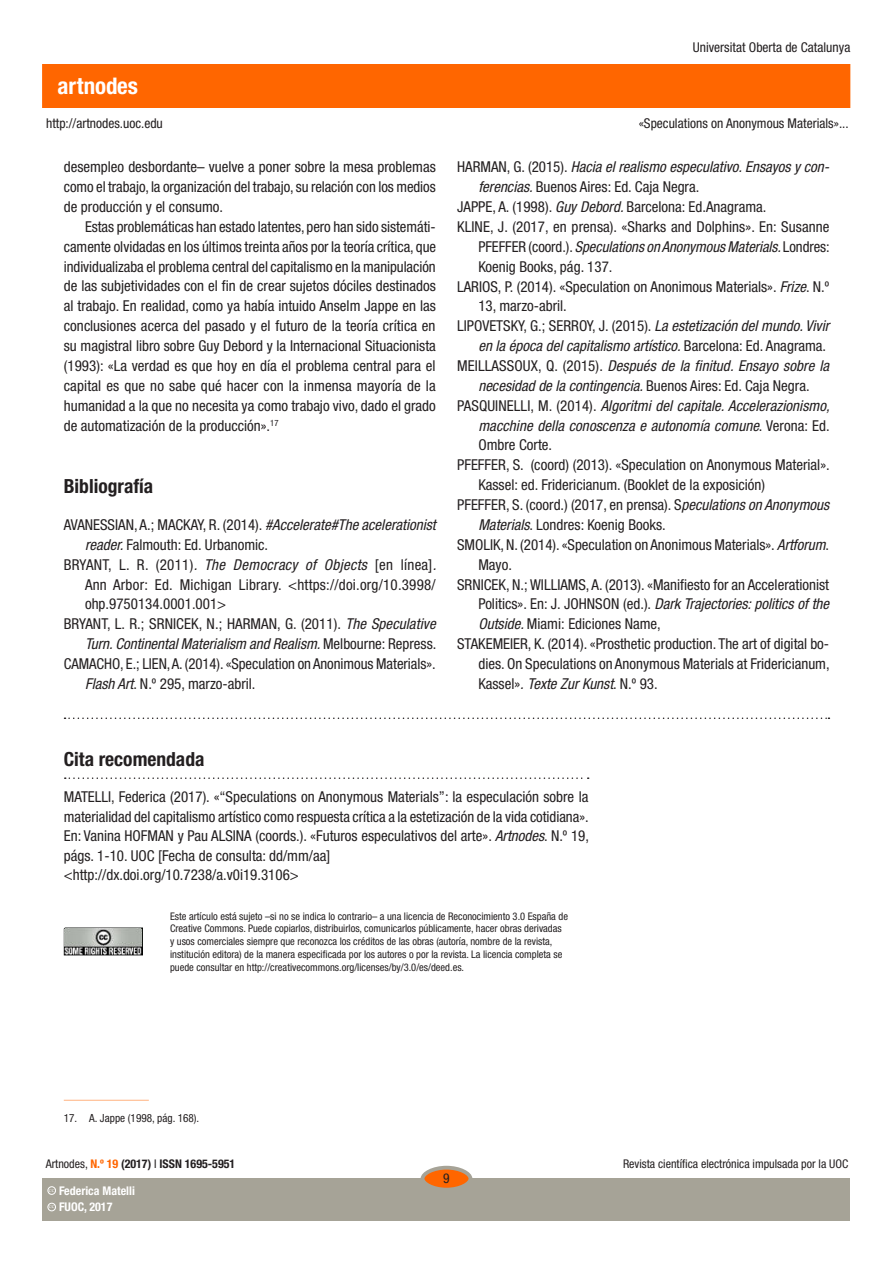
<style>
.page{position:relative;width:893px;height:1263px;background:#fff}
.page>*{position:absolute;margin:0;border:0;box-sizing:border-box;transform-origin:0 0}
.t1{font:700 condensed 22.95px "Helvetica Neue LT Std";color:#fff}
.SUBTITOLS{font:700 condensed 19.5px "Helvetica Neue LT Std";color:#231f20}
.BIBLIOGRAFIA{font:condensed 15px/19.8px "Helvetica Neue LT Std";color:#231f20}
.text_general{font:condensed 15px/19.8px "Helvetica Neue LT Std";color:#231f20;text-align:justify}
.BIBLIOGRAFIA-2{font:italic condensed 15px/19.8px "Helvetica Neue LT Std";color:#231f20}
.text_general_primerp{font:condensed 15px/19.5px "Helvetica Neue LT Std";color:#231f20;text-align:justify}
.t2{font:condensed 13.5px "Helvetica Neue LT Std";color:#231f20}
.t3{font:condensed 12px "Helvetica Neue LT Std";color:#231f20}
.t4{font:700 condensed 12px "Helvetica Neue LT Std";color:#231f20}
.t5{font:700 condensed 12px "Helvetica Neue LT Std";color:#fff}
._04_NOTAS1{font:condensed 11.25px "Helvetica Neue LT Std";color:#231f20}
.creative_commons{font:condensed 10.5px/12.8px "Helvetica Neue LT Std";color:#231f20}
.t6{font:600 3.9px "Adobe Caslon Pro";color:#fff}
.s1{font-style:italic}
.s2{font-style:normal}
.s3{font-weight:400}
.s4{color:#f60}
</style>
<div class="page">
<div style="left:43px;top:65px;width:807px;height:42px;background:#f60"></div>
<div style="left:43px;top:1178px;width:807px;height:42px;background:#a6a397"></div>
<div style="left:422px;top:1168px;width:48px;height:21px;background:#f60;border-radius:50%"></div>
<div style="left:421px;top:1166px;width:51px;height:25px;border:4px solid #a6a397;border-radius:50%"></div>
<div style="left:48px;top:1203px;width:8px;height:8px;border:1px solid #fff;border-radius:50%"></div>
<div style="left:48px;top:1186px;width:8px;height:8px;border:1px solid #fff;border-radius:50%"></div>
<hr style="left:64px;top:1100px;width:85px;height:1px;background:#ffb280">
<svg style="left:65px;top:777px;width:524px;height:2px"></svg>
<svg style="left:65px;top:717px;width:764px;height:2px"></svg>
<img style="left:64px;top:927px;width:79px;height:28px">
<h1 class="t1" style="left:58px;top:72px;width:82px">artnodes</h1>
<p class="t2" style="left:46px;top:115px;width:118px">http://artnodes.uoc.edu</p>
<p class="text_general" style="left:64px;top:157px;width:374px">desempleo desbordante– vuelve a poner sobre la mesa problemas como el trabajo, la organización del trabajo, su relación con los medios de producción y el consumo.</p>
<p class="text_general" style="left:64px;top:217px;width:374px;text-indent:21px">Estas problemáticas han estado latentes, pero han sido sistemáti&shy;camente olvidadas en los últimos treinta años por la teoría crítica, que individualizaba el problema central del capitalismo en la manipulación de las subjetividades con el fin de crear sujetos dóciles destinados al trabajo. En realidad, como ya había intuido Anselm Jappe en las conclusiones acerca del pasado y el futuro de la teoría crítica en su magistral libro sobre Guy Debord y la Internacional Situacionista (1993): «La verdad es que hoy en día el problema central para el capital es que no sabe qué hacer con la inmensa mayoría de la humanidad a la que no necesita ya como trabajo vivo, dado el grado de automatización de la producción».<sup>17</sup></p>
<p class="SUBTITOLS" style="left:64px;top:474px;width:91px">Bibliografía</p>
<p class="BIBLIOGRAFIA" style="left:85px;top:515px;width:352px;text-indent:-21px">AVANESSIAN, A.; MACKAY, R. (2014). <span class="s1">#Accelerate#The acelerationist reader.</span> Falmouth: Ed. Urbanomic.</p>
<p class="BIBLIOGRAFIA" style="left:85px;top:554px;width:353px;text-align:justify;text-indent:-21px">BRYANT, L. R. (2011)<span class="s1">. The Democracy of Objects</span> [en línea]<span class="s1">.<br></span>Ann Arbor: Ed. Michigan Library. &lt;https://doi.org/10.3998/ ohp.9750134.0001.001&gt;</p>
<p class="BIBLIOGRAFIA" style="left:64px;top:614px;width:374px;text-align:right">BRYANT, L. R.; SRNICEK, N.; HARMAN, G. (2011). <span class="s1">The Speculative<br>Turn. Continental Materialism and Realism.</span> Melbourne: Repress.</p>
<p class="BIBLIOGRAFIA" style="left:85px;top:654px;width:352px;text-indent:-21px">CAMACHO, E.; LIEN, A. (2014). «Speculation on Anonimous Materials».<br><span class="s1">Flash Art</span>. N.º 295, marzo-abril.</p>
<p class="t2" style="left:693px;top:40px;width:159px">Universitat Oberta de Catalunya</p>
<p class="t2" style="left:639px;top:115px;width:212px">«Speculations on Anonymous Materials»...</p>
<p class="BIBLIOGRAFIA-2" style="left:478px;top:157px;width:353px;text-indent:-21px"><span class="s2">HARMAN, G. (2015).</span> Hacia el realismo especulativo. Ensayos y con&shy;ferencias. <span class="s2">Buenos Aires: Ed. Caja Negra.</span></p>
<p class="BIBLIOGRAFIA" style="left:457px;top:197px;width:311px">JAPPE, A. (1998). <span class="s1">Guy Debord.</span> Barcelona: Ed.Anagrama.</p>
<p class="BIBLIOGRAFIA" style="left:478px;top:217px;width:353px;text-align:justify;text-indent:-21px">KLINE, J. (2017, en prensa). «Sharks and Dolphins». En: Susanne PFEFFER (coord.). <span class="s1">Speculations on Anonymous Materials.</span> Londres:<br>Koenig Books, pág. 137.</p>
<p class="BIBLIOGRAFIA" style="left:478px;top:276px;width:352px;text-indent:-21px">LARIOS, P. (2014). «Speculation on Anonimous Materials». <span class="s1">Frize</span>. N.º<br>13, marzo-abril.</p>
<p class="BIBLIOGRAFIA-2" style="left:457px;top:316px;width:374px;text-align:right"><span class="s2">LIPOVETSKY, G.; SERROY, J. (2015).</span> La estetización del mundo. Vivir en la época del capitalismo artístico. <span class="s2">Barcelona: Ed. Anagrama.</span></p>
<p class="BIBLIOGRAFIA-2" style="left:457px;top:356px;width:374px;text-align:center"><span class="s2">MEILLASSOUX, Q. (2015).</span> Después de la finitud. Ensayo sobre la necesidad de la contingencia. <span class="s2">Buenos Aires: Ed. Caja Negra.</span></p>
<p class="BIBLIOGRAFIA-2" style="left:478px;top:396px;width:353px;text-align:justify;text-indent:-21px"><span class="s2">PASQUINELLI, M. (2014).</span> Algoritmi del capitale. Accelerazionismo, macchine della conoscenza e autonomía comune<span class="s2">. Verona: Ed.<br>Ombre Corte.</span></p>
<p class="BIBLIOGRAFIA" style="left:478px;top:455px;width:353px;text-indent:-21px">PFEFFER, S. (coord) (2013). «Speculation on Anonymous Material».<br>Kassel: ed. Fridericianum. (Booklet de la exposición)</p>
<p class="BIBLIOGRAFIA" style="left:478px;top:495px;width:352px;text-indent:-21px">PFEFFER, S. (coord.) (2017, en prensa). S<span class="s1">peculations on Anonymous<br>Materials</span>. Londres: Koenig Books.</p>
<p class="BIBLIOGRAFIA" style="left:478px;top:534px;width:352px;text-indent:-21px">SMOLIK, N. (2014). «Speculation on Anonimous Materials». <span class="s1">Artforum</span>.<br>Mayo.</p>
<p class="BIBLIOGRAFIA" style="left:478px;top:574px;width:352px;text-align:justify;text-indent:-21px">SRNICEK, N.; WILLIAMS, A. (2013). «Manifiesto for an Accelerationist Politics». En: J. JOHNSON (ed.). <span class="s1">Dark Trajectories: politics of the Outside.</span> Miami: Ediciones Name,</p>
<p class="BIBLIOGRAFIA" style="left:478px;top:634px;width:353px;text-align:justify;text-indent:-21px">STAKEMEIER, K. (2014). «Prosthetic production. The art of digital bo&shy;dies. On Speculations on Anonymous Materials at Fridericianum, Kassel»<span class="s1">. Texte Zur Kunst</span>. N.º 93.</p>
<p class="SUBTITOLS" style="left:64px;top:747px;width:142px">Cita recomendada</p>
<p class="text_general_primerp" style="left:64px;top:787px;width:527px">MATELLI, Federica (2017). «“Speculations on Anonymous Materials”: la especulación sobre la materialidad del capitalismo artístico como respuesta crítica a la estetización de la vida cotidiana».<br>En: Vanina HOFMAN y Pau ALSINA (coords.). «Futuros especulativos del arte». <span class="s1">Artnodes</span>. N.º 19, págs. 1-10. UOC [Fecha de consulta: dd/mm/aa]</p>
<p class="text_general_primerp" style="left:64px;top:865px;width:237px">&lt;http://dx.doi.org/10.7238/a.v0i19.3106&gt;</p>
<p class="creative_commons" style="left:170px;top:909px;width:399px">Este artículo está sujeto –si no se indica lo contrario– a una licencia de Reconocimiento 3.0 España de Creative Commons. Puede copiarlos, distribuirlos, comunicarlos públicamente, hacer obras derivadas y usos comerciales siempre que reconozca los créditos de las obras (autoría, nombre de la revista, institución editora) de la manera especificada por los autores o por la revista. La licencia completa se puede consultar en http://creativecommons.org/licenses/by/3.0/es/deed.es.</p>
<p class="_04_NOTAS1" style="left:64px;top:1111px;width:137px">17. A. Jappe (1998, pág. 168).</p>
<p class="t4" style="left:46px;top:1157px;width:191px"><span class="s3">Artnodes,</span> <span class="s4">N.º 19</span> (2017) <span class="s3">I</span> ISSN 1695-5951</p>
<p class="t6" style="left:49px;top:1205px;width:7px">CC</p>
<p class="t5" style="left:59px;top:1200px;width:55px">FUOC, 2017</p>
<p class="t5" style="left:59px;top:1183px;width:77px">Federica Matelli</p>
<p class="t6" style="left:49px;top:1188px;width:7px">CC</p>
<p class="t2" style="left:443px;top:1171px;width:8px">9</p>
<p class="t3" style="left:623px;top:1157px;width:227px">Revista científica electrónica impulsada por la UOC</p>
</div>
